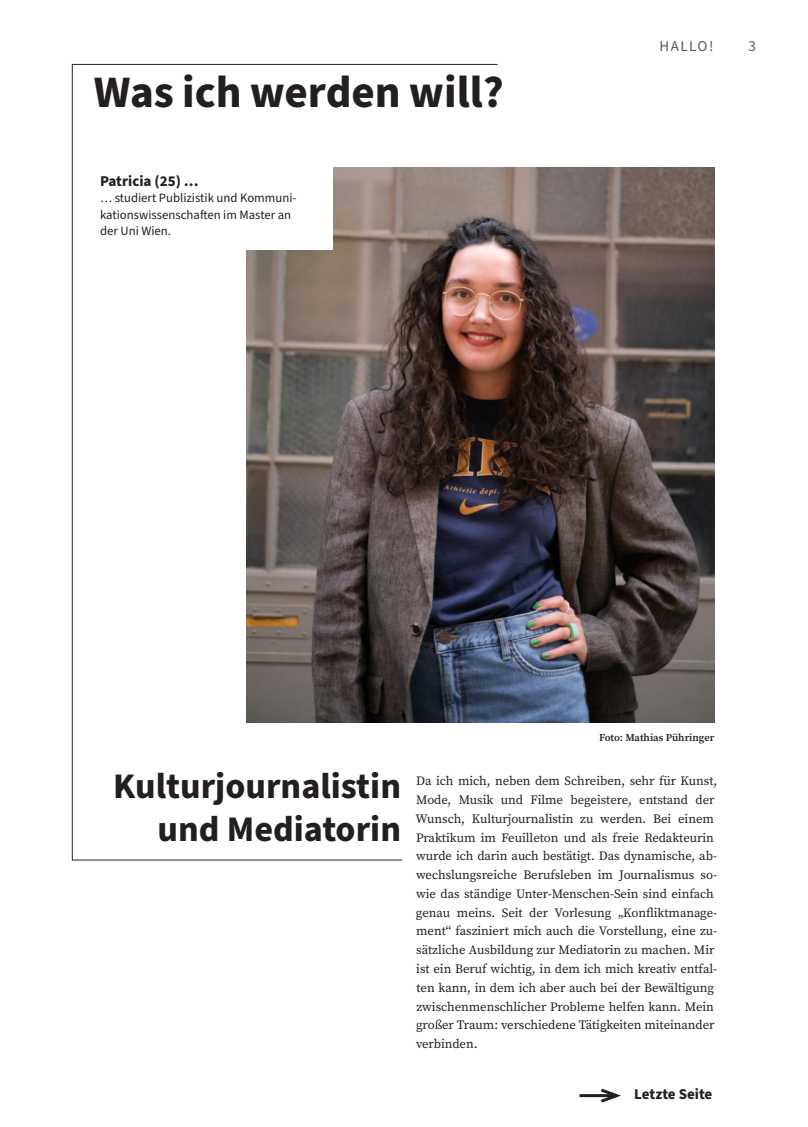
<style>
.page{position:relative;width:808px;height:1127px;background:#fff}
.page>*{position:absolute;margin:0;border:0;box-sizing:border-box;transform-origin:0 0}
.t1{font:700 45px "Source Sans Pro";color:#231f20}
.t2{font:700 36px/43.2px "Source Sans Pro";color:#231f20;text-align:right}
.t3{font:700 15px "Source Sans Pro";color:#231f20}
.t4{font:15px "Source Sans Pro";letter-spacing:.1em;color:#57585a}
.t5{font:12.75px/18.8px "Source Serif Pro";letter-spacing:-.005em;color:#231f20}
.t6{font:12.75px/16.5px "Source Sans Pro";color:#231f20}
.t7{font:600 10.5px "Source Serif Pro";color:#231f20}
</style>
<div class="page">
<img style="left:498px;top:168px;width:216px;height:555px">
<hr style="left:579px;top:1094px;width:38px;height:3px;background:#231f20">
<svg style="left:597px;top:1088px;width:24px;height:15px"></svg>
<svg style="left:72px;top:64px;width:426px;height:797px"></svg>
<h1 class="t1" style="left:94px;top:61px;width:411px">Was ich werden will?</h1>
<p class="t3" style="left:100px;top:171px;width:100px">Patricia (25) …</p>
<p class="t6" style="left:100px;top:190px;width:198px">… studiert Publizistik und Kommuni&shy;kationswissenschaften im Master an der Uni Wien.</p>
<p class="t4" style="left:659px;top:36px;width:55px">HALLO!</p>
<p class="t4" style="left:749px;top:36px;width:9px">3</p>
<h2 class="t2" style="left:113px;top:766px;width:289px">Kulturjournalistin und Mediatorin</h2>
<p class="t7" style="left:599px;top:730px;width:117px">Foto: Mathias Pühringer</p>
<p class="t5" style="left:416px;top:772px;width:303px">Da ich mich, neben dem Schreiben, sehr für Kunst, Mode, Musik und Filme begeistere, entstand der Wunsch, Kulturjournalistin zu werden. Bei einem Praktikum im Feuilleton und als freie Redakteurin wurde ich darin auch bestätigt. Das dynamische, ab&shy;wechslungsreiche Berufsleben im Journalismus so&shy;wie das ständige Unter-Menschen-Sein sind einfach genau meins. Seit der Vorlesung „Konfliktmanage&shy;ment“ fasziniert mich auch die Vorstellung, eine zu&shy;sätzliche Ausbildung zur Mediatorin zu machen. Mir ist ein Beruf wichtig, in dem ich mich kreativ entfal&shy;ten kann, in dem ich aber auch bei der Bewältigung zwischenmenschlicher Probleme helfen kann. Mein großer Traum: verschiedene Tätigkeiten miteinander verbinden.</p>
<p class="t3" style="left:634px;top:1084px;width:80px">Letzte Seite</p>
</div>
